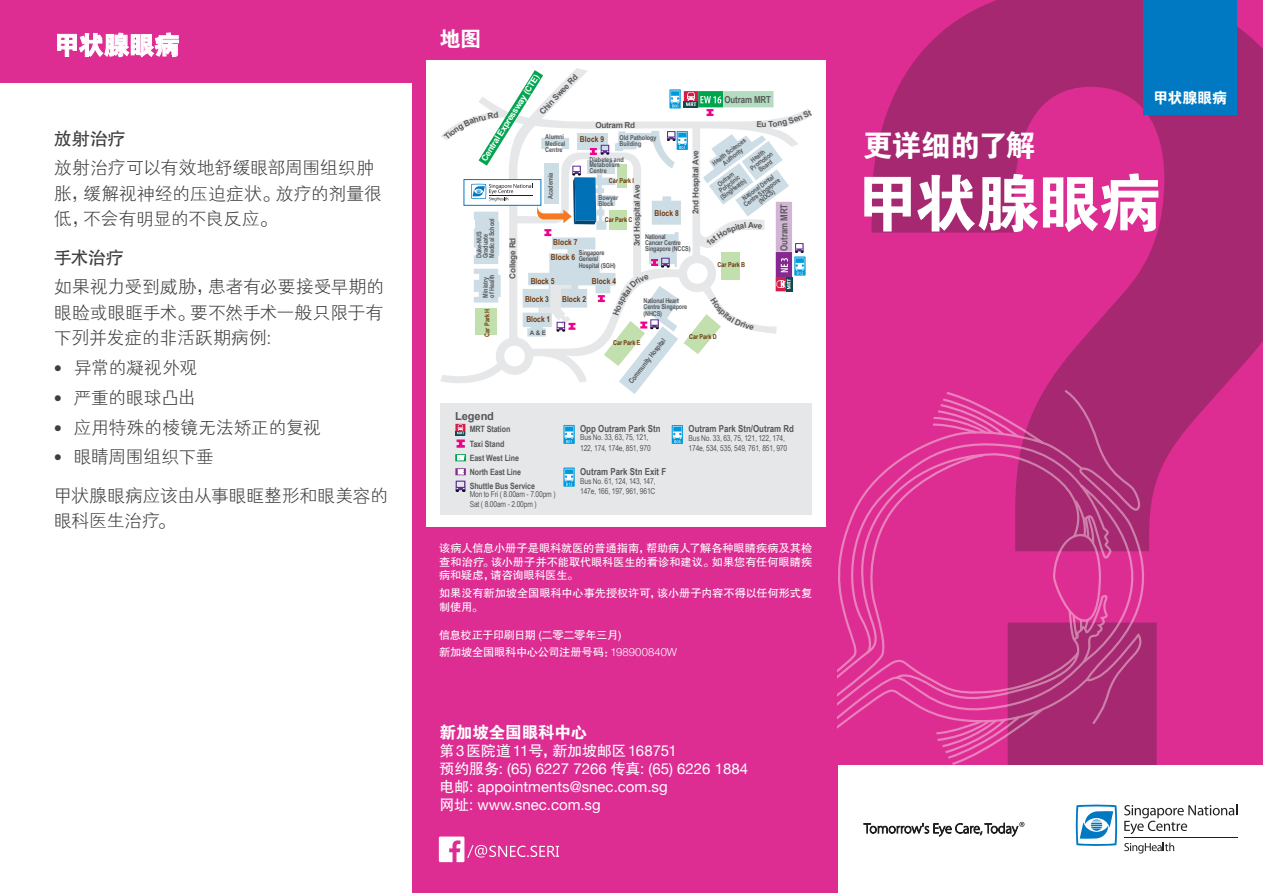
<style>
.page{position:relative;width:1263px;height:893px;background:#fff}
.page>*{position:absolute;margin:0;border:0;box-sizing:border-box;transform-origin:0 0}
.t1{font:63px "FZDHTJW GB1 0";letter-spacing:-.03em;color:#fff}
.t2{font:30px "FZDHTJW GB1 0";letter-spacing:-.055em;color:#fff}
.t3{font:25.5px "FZDHTJW GB1 0";letter-spacing:-.01em;color:#fff}
.t4{font:21px "FZDHTJW GB1 0";color:#fff}
.t5{font:18px/25.5px "FZXH1 JW GB1 0";letter-spacing:-.02em;color:#3e3e3f}
.t6{font:18px "FZHTJW GB1 0";letter-spacing:-.02em;color:#3e3e3f}
.t7{font:16.5px "FZDHTJW GB1 0";letter-spacing:-.005em;color:#fff}
.t8{font:15px/18px "Helvetica Neue";color:#fff}
.t9{font:15px "FZHTJW GB1 0";letter-spacing:-.015em;color:#fff}
.t10{font:15px "FZDHTJW GB1 0";letter-spacing:-.01em;color:#fff}
.t11{font:11.25px/13.5px "FZHTJW GB1 0";letter-spacing:-.015em;color:#fff}
.t12{font:700 11.1px "Arial";letter-spacing:-.01em;color:#57585a}
.t13{font:700 9.6px "Arial Narrow";color:#57585a}
.t14{font:700 8.7px/14px "Arial Narrow";letter-spacing:-.01em;color:#57585a}
.t15{font:700 8.7px "Arial";color:#fff}
.t16{font:8.25px/10.6px "Arial Narrow";letter-spacing:-.02em;color:#57585a}
.t17{font:700 8.25px "Arial Narrow";letter-spacing:.01em;color:#6f370a}
.t18{font:700 8.25px "Arial";letter-spacing:-.015em;color:#57585a}
.t19{font:700 8.25px "Arial";letter-spacing:-.035em;color:#57585a}
.t20{font:700 7.2px "Arial Narrow";color:#57585a}
.t21{font:700 6.75px/6.3px "Arial Narrow";letter-spacing:-.005em;color:#57585a}
.t22{font:700 6.75px/6.3px "Arial Narrow";letter-spacing:-.025em;color:#57585a}
.t23{font:700 6.75px "Arial Narrow";letter-spacing:-.01em;color:#6f370a}
.t24{font:700 6.3px "Arial";color:#57585a}
.s1{font-family:"Helvetica Neue";font-size:16.5px}
.s2{font-family:"Helvetica Neue LT Std";font-weight:300}
.s3{font-family:"Helvetica Neue"}
.s4{font-family:"FZHTJW GB1 0"}
</style>
<div class="page">
<div style="left:0;top:0;width:1263px;height:83px;background:#dd2d93"></div>
<div style="left:412px;top:0;width:851px;height:893px;background:#dd2d93"></div>
<div style="left:838px;top:765px;width:425px;height:128px;background:#fff"></div>
<svg style="left:871px;top:0;width:392px;height:765px"></svg>
<svg style="left:838px;top:390px;width:306px;height:375px"></svg>
<svg style="left:1076px;top:805px;width:41px;height:41px"></svg>
<hr style="left:1124px;top:837px;width:113px;height:1px;background:#231f20">
<svg style="left:1124px;top:805px;width:113px;height:29px"></svg>
<svg style="left:1124px;top:843px;width:50px;height:10px"></svg>
<svg style="left:863px;top:822px;width:161px;height:15px"></svg>
<svg style="left:57px;top:33px;width:122px;height:24px"></svg>
<div style="left:426px;top:60px;width:399px;height:467px;background:#fff"></div>
<div style="left:440px;top:403px;width:372px;height:112px;background:#e6e7e9"></div>
<svg style="left:455px;top:454px;width:11px;height:7px"></svg>
<svg style="left:457px;top:455px;width:7px;height:5px"></svg>
<svg style="left:455px;top:468px;width:11px;height:7px"></svg>
<svg style="left:458px;top:469px;width:6px;height:5px"></svg>
<svg style="left:456px;top:481px;width:9px;height:11px"></svg>
<svg style="left:455px;top:424px;width:10px;height:24px"></svg>
<svg style="left:563px;top:425px;width:12px;height:19px"></svg>
<svg style="left:563px;top:468px;width:12px;height:19px"></svg>
<svg style="left:672px;top:425px;width:11px;height:19px"></svg>
<div style="left:1143px;top:0;width:94px;height:115px;background:#0079c2"></div>
<svg style="left:439px;top:836px;width:120px;height:26px"></svg>
<svg style="left:444px;top:70px;width:368px;height:324px"></svg>
<h3 class="t3" style="left:54px;top:31px;width:127px">甲状腺眼病</h3>
<h3 class="t6" style="left:54px;top:129px;width:73px">放射治疗</h3>
<h3 class="t5" style="left:54px;top:156px;width:329px">放射治疗可以有效地舒缓眼部周围组织肿胀，缓解视神经的压迫症状。放疗的剂量很低，不会有明显的不良反应。</h3>
<h3 class="t6" style="left:54px;top:248px;width:71px">手术治疗</h3>
<h3 class="t5" style="left:54px;top:275px;width:332px;text-align:justify">如果视力受到威胁，患者有必要接受早期的眼睑或眼眶手术。要不然手术一般只限于有下列并发症的非活跃期病例:</h3>
<h3 class="t5" style="left:54px;top:356px;width:145px"><span class="s1">•</span> 异常的凝视外观</h3>
<h3 class="t5" style="left:54px;top:386px;width:143px"><span class="s1">•</span> 严重的眼球凸出</h3>
<h3 class="t5" style="left:54px;top:415px;width:269px"><span class="s1">•</span> 应用特殊的棱镜无法矫正的复视</h3>
<h3 class="t5" style="left:54px;top:439px;width:336px;line-height:38.2px"><span class="s1">•</span> 眼睛周围组织下垂<br>甲状腺眼病应该由从事眼眶整形和眼美容的</h3>
<h3 class="t5" style="left:54px;top:509px;width:123px">眼科医生治疗。</h3>
<h3 class="t4" style="left:439px;top:27px;width:43px">地图</h3>
<p class="t18" style="left:537px;top:109px;width:53px;rotate:-47deg">Chin Swee Rd</p>
<p class="t15" style="left:479px;top:157px;width:102px;rotate:-58deg">Central Expressway (CTE)</p>
<h3 class="t13" style="left:724px;top:93px;width:48px">Outram MRT</h3>
<p class="t19" style="left:595px;top:120px;width:41px">Outram Rd</p>
<p class="t18" style="left:762px;top:119px;width:7px">u</p>
<p class="t21" style="left:545px;top:133px;width:22px">Alumni<br>Medical<br>Centre</p>
<p class="t21" style="left:619px;top:134px;width:39px">Old Pathology<br>Building</p>
<p class="t17" style="left:580px;top:133px;width:26px">Block 9</p>
<p class="t21" style="left:711px;top:161px;width:42px;text-align:center;rotate:-37deg">Health Sciences<br>Authority</p>
<p class="t21" style="left:745px;top:161px;width:28px;text-align:center;rotate:-37deg">Health<br>Promotion<br>Board</p>
<p class="t21" style="left:711px;top:186px;width:32px;text-align:center;rotate:-37deg">Outram<br>Polyclinic (SingHealth)</p>
<p class="t18" style="left:690px;top:214px;width:65px;rotate:-90deg">2nd Hospital Ave</p>
<p class="t21" style="left:589px;top:156px;width:36px;line-height:5.8px">Diabetes and<br>Metabolism<br>Centre</p>
<p class="t21" style="left:547px;top:199px;width:27px;rotate:-90deg">Academia</p>
<p class="t21" style="left:739px;top:198px;width:45px;text-align:center;rotate:-37deg">National Dental<br>Centre Singapore (NDCS)</p>
<p class="t23" style="left:609px;top:176px;width:27px">Car Park I</p>
<p class="t23" style="left:605px;top:214px;width:29px">Car Park C</p>
<p class="t18" style="left:631px;top:246px;width:63px;rotate:-90deg">3rd Hospital Ave</p>
<p class="t21" style="left:598px;top:195px;width:21px;line-height:5.8px">Bowyer<br>Block</p>
<h3 class="t13" style="left:777px;top:251px;width:48px;rotate:-90deg">Outram MRT</h3>
<p class="t17" style="left:654px;top:207px;width:26px">Block 8</p>
<p class="t21" style="left:476px;top:258px;width:41px;rotate:-90deg">Duke-NUS<br>Graduate<br>Medical School</p>
<p class="t22" style="left:645px;top:233px;width:47px">National<br>Cancer Centre<br>Singapore (NCCS)</p>
<p class="t18" style="left:507px;top:279px;width:43px;rotate:-90deg">College Rd</p>
<p class="t17" style="left:553px;top:236px;width:26px">Block 7</p>
<p class="t22" style="left:579px;top:249px;width:38px">Singapore<br>General<br>Hospital (SGH)</p>
<p class="t17" style="left:551px;top:251px;width:26px">Block 6</p>
<p class="t23" style="left:718px;top:259px;width:29px">Car Park B</p>
<p class="t21" style="left:482px;top:298px;width:25px;rotate:-90deg">Ministry of Health</p>
<p class="t17" style="left:531px;top:275px;width:25px">Block 5</p>
<p class="t17" style="left:526px;top:313px;width:25px">Block 1</p>
<p class="t17" style="left:592px;top:275px;width:26px">Block 4</p>
<p class="t17" style="left:525px;top:293px;width:25px">Block 3</p>
<p class="t17" style="left:562px;top:293px;width:25px">Block 2</p>
<p class="t22" style="left:643px;top:297px;width:45px">National Heart<br>Centre Singapore (NHCS)</p>
<p class="t23" style="left:482px;top:337px;width:29px;rotate:-90deg">Car Park H</p>
<p class="t24" style="left:530px;top:328px;width:17px">A &amp; E</p>
<p class="t23" style="left:689px;top:331px;width:29px">Car Park D</p>
<p class="t20" style="left:626px;top:379px;width:56px;rotate:-52deg">Community Hospital</p>
<p class="t23" style="left:613px;top:338px;width:29px">Car Park E</p>
<h3 class="t12" style="left:455px;top:409px;width:40px">Legend</h3>
<p class="t14" style="left:470px;top:436px;width:36px">Taxi Stand</p>
<p class="t14" style="left:470px;top:422px;width:42px">MRT Station</p>
<p class="t14" style="left:470px;top:450px;width:67px">East West Line<br>North East Line<br>Shuttle Bus Service</p>
<p class="t16" style="left:470px;top:488px;width:87px">Mon to Fri ( 8.00am - 7.00pm )<br>Sat ( 8.00am - 2.00pm )</p>
<h3 class="t13" style="left:580px;top:421px;width:82px">Opp Outram Park Stn</h3>
<h3 class="t13" style="left:580px;top:464px;width:88px">Outram Park Stn Exit F</h3>
<p class="t16" style="left:580px;top:432px;width:72px">Bus No. 33, 63, 75, 121,<br>122, 174, 174e, 851, 970</p>
<p class="t16" style="left:580px;top:475px;width:77px">Bus No. 61, 124, 143, 147,<br>147e, 166, 197, 961, 961C</p>
<h3 class="t13" style="left:688px;top:421px;width:107px">Outram Park Stn/Outram Rd</h3>
<p class="t16" style="left:688px;top:432px;width:100px">Bus No. 33, 63, 75, 121, 122, 174,<br>174e, 534, 535, 549, 761, 851, 970</p>
<h3 class="t11" style="left:439px;top:542px;width:375px;text-align:justify">该病人信息小册子是眼科就医的普通指南，帮助病人了解各种眼睛疾病及其检查和治疗。该小册子并不能取代眼科医生的看诊和建议。如果您有任何眼睛疾病和疑虑，请咨询眼科医生。</h3>
<h3 class="t11" style="left:439px;top:586px;width:375px">如果没有新加坡全国眼科中心事先授权许可，该小册子内容不得以任何形式复制使用。</h3>
<h3 class="t11" style="left:439px;top:626px;width:239px;line-height:17.7px">信息校正于印刷日期 (二零二零年三月)<br>新加坡全国眼科中心公司注册号码：<span class="s2">198900840W</span></h3>
<h3 class="t7" style="left:440px;top:724px;width:149px">新加坡全国眼科中心</h3>
<h3 class="t9" style="left:440px;top:743px;width:239px">第<span class="s3">3</span>医院道<span class="s3">11</span>号，新加坡邮区<span class="s3">168751</span></h3>
<h3 class="t8" style="left:440px;top:759px;width:310px"><span class="s4">预约服务</span>: (65) 6227 7266 <span class="s4">传真</span>: (65) 6226 1884<span class="s4">电邮</span>: appointments@snec.com.sg<br><span class="s4">网址</span>: www.snec.com.sg</h3>
<h3 class="t10" style="left:1153px;top:90px;width:76px">甲状腺眼病</h3>
<h2 class="t2" style="left:863px;top:129px;width:174px">更详细的了解</h2>
<h1 class="t1" style="left:855px;top:169px;width:308px">甲状腺眼病</h1>
</div>
